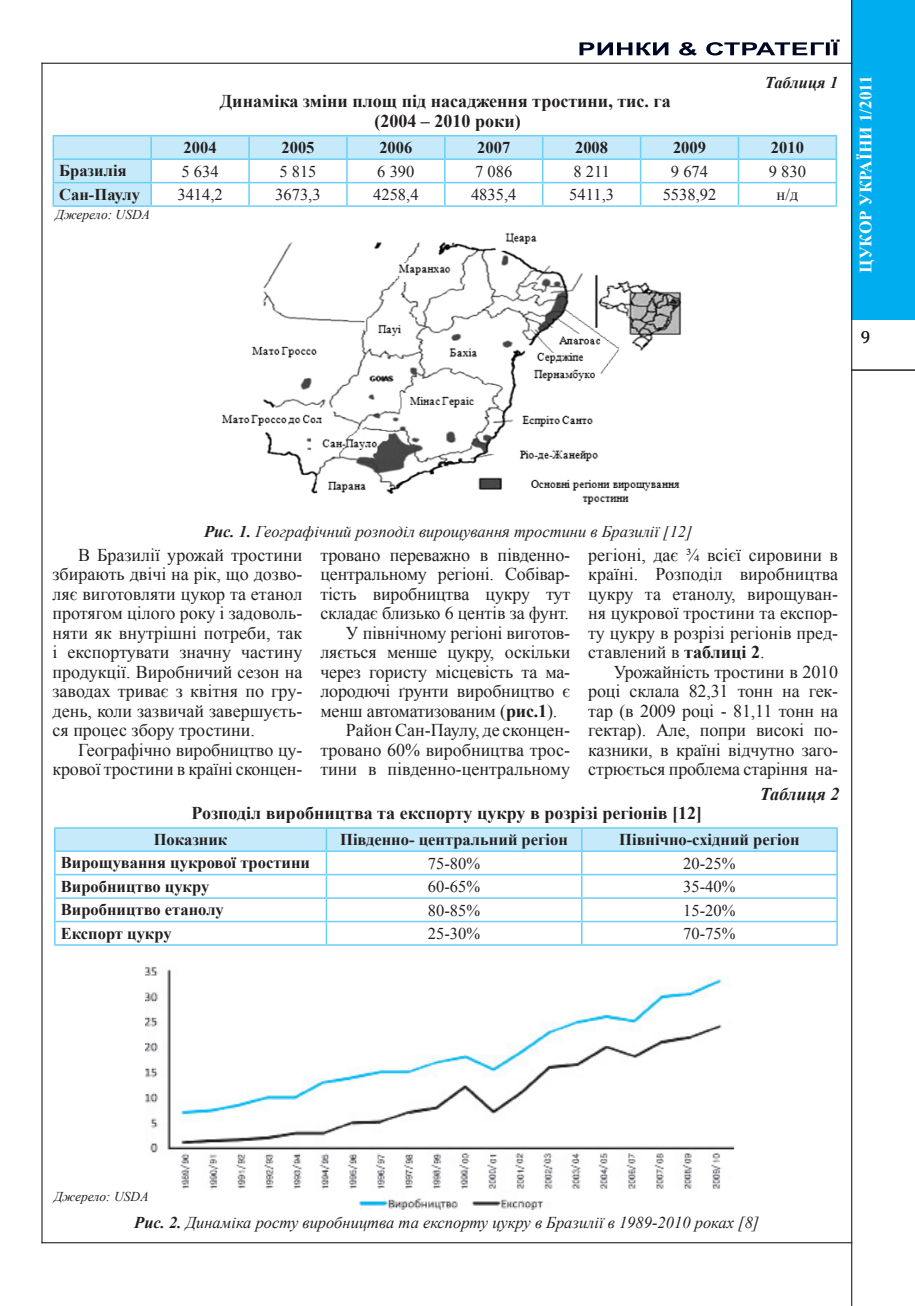
<style>
.page{position:relative;width:915px;height:1306px;background:#fff}
.page>*{position:absolute;margin:0;border:0;box-sizing:border-box;transform-origin:0 0}
.Текст{font:18px/19.5px "Times New Roman";letter-spacing:-.01em;color:#231f20;text-align:justify}
.Текст_таблица_назв{font:700 18px "Times New Roman";color:#231f20}
.Текст_таблица_назв-2{font:italic 700 18px "Times New Roman";color:#231f20}
.t1{font:700 17.25px "Times New Roman";color:#fff}
.t2{font:17.25px "Cambria";color:#231f20}
.Текст_в_таблице{font:700 16.5px "Times New Roman";color:#231f20}
.Рис{font:italic 16.5px "Times New Roman";color:#231f20}
.Текст_в_таблице-2{font:16.5px "Times New Roman";color:#231f20}
.Текст_в_таблице-3{font:italic 700 16.5px "Times New Roman";color:#231f20}
.Рис-2{font:italic 13.5px "Times New Roman";color:#231f20}
.s1{font-weight:700}
</style>
<div class="page">
<div style="left:850px;top:0;width:64px;height:319px;background:#00aeef"></div>
<hr style="left:850px;top:369px;width:64px;height:2px;background:#231f20">
<hr style="left:41px;top:63px;width:2px;height:1180px;background:#231f20">
<hr style="left:850px;top:0;width:2px;height:1305px;background:#231f20">
<hr style="left:41px;top:63px;width:811px;height:1px;background:#231f20">
<hr style="left:41px;top:1242px;width:811px;height:1px;background:#231f20">
<svg style="left:579px;top:40px;width:260px;height:16px"></svg>
<hr style="left:53px;top:135px;width:98px;height:1px;background:#6bcff6">
<hr style="left:151px;top:135px;width:98px;height:1px;background:#6bcff6">
<hr style="left:249px;top:135px;width:98px;height:1px;background:#6bcff6">
<hr style="left:347px;top:135px;width:97px;height:1px;background:#6bcff6">
<hr style="left:444px;top:135px;width:98px;height:1px;background:#6bcff6">
<hr style="left:542px;top:135px;width:98px;height:1px;background:#6bcff6">
<hr style="left:640px;top:135px;width:98px;height:1px;background:#6bcff6">
<hr style="left:738px;top:135px;width:98px;height:1px;background:#6bcff6">
<svg style="left:53px;top:136px;width:783px;height:69px"></svg>
<hr style="left:53px;top:205px;width:98px;height:2px;background:#6bcff6">
<hr style="left:151px;top:205px;width:98px;height:2px;background:#6bcff6">
<hr style="left:249px;top:205px;width:98px;height:2px;background:#6bcff6">
<hr style="left:347px;top:205px;width:97px;height:2px;background:#6bcff6">
<hr style="left:444px;top:205px;width:98px;height:2px;background:#6bcff6">
<hr style="left:542px;top:205px;width:98px;height:2px;background:#6bcff6">
<hr style="left:640px;top:205px;width:98px;height:2px;background:#6bcff6">
<hr style="left:738px;top:205px;width:98px;height:2px;background:#6bcff6">
<img style="left:222px;top:232px;width:460px;height:273px">
<hr style="left:54px;top:827px;width:272px;height:1px;background:#6bcff6">
<hr style="left:54px;top:828px;width:2px;height:22px;background:#6bcff6">
<hr style="left:326px;top:827px;width:255px;height:1px;background:#6bcff6">
<hr style="left:581px;top:827px;width:256px;height:1px;background:#6bcff6">
<hr style="left:54px;top:850px;width:272px;height:2px;background:#6bcff6">
<hr style="left:54px;top:852px;width:2px;height:21px;background:#6bcff6">
<hr style="left:54px;top:873px;width:272px;height:2px;background:#6bcff6">
<hr style="left:54px;top:875px;width:2px;height:22px;background:#6bcff6">
<hr style="left:54px;top:897px;width:272px;height:1px;background:#6bcff6">
<hr style="left:54px;top:898px;width:2px;height:22px;background:#6bcff6">
<hr style="left:54px;top:920px;width:272px;height:2px;background:#6bcff6">
<hr style="left:54px;top:922px;width:2px;height:22px;background:#6bcff6">
<svg style="left:55px;top:828px;width:782px;height:116px"></svg>
<hr style="left:54px;top:944px;width:272px;height:1px;background:#6bcff6">
<hr style="left:326px;top:944px;width:255px;height:1px;background:#6bcff6">
<hr style="left:581px;top:944px;width:256px;height:1px;background:#6bcff6">
<img style="left:145px;top:967px;width:587px;height:242px">
<p class="Текст_таблица_назв" style="left:220px;top:89px;width:452px">Динаміка зміни площ під насадження тростини, тис. га</p>
<p class="Текст_таблица_назв" style="left:374px;top:108px;width:148px">(2004 – 2010 роки)</p>
<p class="Текст_в_таблице-3" style="left:764px;top:71px;width:75px">Таблиця 1</p>
<p class="Текст_в_таблице" style="left:183px;top:136px;width:34px">2004</p>
<p class="Текст_в_таблице" style="left:281px;top:136px;width:34px">2005</p>
<p class="Текст_в_таблице" style="left:379px;top:136px;width:35px">2006</p>
<p class="Текст_в_таблице" style="left:477px;top:136px;width:34px">2007</p>
<p class="Текст_в_таблице" style="left:575px;top:136px;width:34px">2008</p>
<p class="Текст_в_таблице" style="left:672px;top:136px;width:34px">2009</p>
<p class="Текст_в_таблице" style="left:770px;top:136px;width:34px">2010</p>
<p class="Текст_в_таблице" style="left:59px;top:159px;width:69px">Бразилія</p>
<p class="Текст_в_таблице-2" style="left:181px;top:160px;width:39px">5 634</p>
<p class="Текст_в_таблице-2" style="left:279px;top:160px;width:39px">5 815</p>
<p class="Текст_в_таблице-2" style="left:377px;top:160px;width:39px">6 390</p>
<p class="Текст_в_таблице-2" style="left:475px;top:160px;width:39px">7 086</p>
<p class="Текст_в_таблице-2" style="left:573px;top:160px;width:38px">8 211</p>
<p class="Текст_в_таблице-2" style="left:670px;top:160px;width:39px">9 674</p>
<p class="Текст_в_таблице-2" style="left:768px;top:160px;width:39px">9 830</p>
<p class="Текст_в_таблице" style="left:59px;top:183px;width:82px">Сан-Паулу</p>
<p class="Текст_в_таблице-2" style="left:177px;top:183px;width:47px">3414,2</p>
<p class="Текст_в_таблице-2" style="left:275px;top:183px;width:47px">3673,3</p>
<p class="Текст_в_таблице-2" style="left:373px;top:183px;width:47px">4258,4</p>
<p class="Текст_в_таблице-2" style="left:471px;top:183px;width:47px">4835,4</p>
<p class="Текст_в_таблице-2" style="left:569px;top:183px;width:46px">5411,3</p>
<p class="Текст_в_таблице-2" style="left:662px;top:183px;width:55px">5538,92</p>
<p class="Текст_в_таблице-2" style="left:776px;top:183px;width:23px">н/д</p>
<p class="Рис-2" style="left:56px;top:205px;width:96px">Джерело: USDA</p>
<p class="t1" style="left:853px;top:272px;width:199px;rotate:-90deg">ЦУКОР УКРАЇНИ 1/2011</p>
<p class="t2" style="left:860px;top:327px;width:11px">9</p>
<p class="Рис" style="left:204px;top:520px;width:490px"><span class="s1">Рис. 1.</span> Географічний розподіл вирощування тростини в Бразилії [12]</p>
<p class="Текст" style="left:53px;top:544px;width:251px;text-indent:26px">В Бразилії урожай тростини збирають двічі на рік, що дозво&shy;ляє виготовляти цукор та етанол протягом цілого року і задоволь&shy;няти як внутрішні потреби, так і експортувати значну частину продукції. Виробничий сезон на заводах триває з квітня по гру&shy;день, коли зазвичай завершуєть&shy;ся процес збору тростини.</p>
<p class="Текст" style="left:53px;top:739px;width:251px;text-align:right">Географічно виробництво цу&shy;крової тростини в країні сконцен-</p>
<p class="Текст" style="left:320px;top:544px;width:251px">тровано переважно в південно-</p>
<p class="Текст" style="left:320px;top:564px;width:251px">центральному регіоні. Собівар-</p>
<p class="Текст" style="left:320px;top:583px;width:251px">тість виробництва цукру тут</p>
<p class="Текст" style="left:320px;top:603px;width:250px">складає близько 6 центів за фунт.</p>
<p class="Текст" style="left:346px;top:622px;width:226px">У північному регіоні виготов-</p>
<p class="Текст" style="left:320px;top:642px;width:251px">ляється менше цукру, оскільки</p>
<p class="Текст" style="left:320px;top:661px;width:251px">через гористу місцевість та ма-</p>
<p class="Текст" style="left:320px;top:681px;width:251px">лородючі ґрунти виробництво є</p>
<p class="Текст" style="left:320px;top:700px;width:238px">менш автоматизованим (<span class="s1">рис.1</span>).</p>
<p class="Текст" style="left:320px;top:720px;width:251px;text-indent:26px">Район Сан-Паулу, де сконцен&shy;тровано 60% виробництва трос&shy;тини в південно-центральному</p>
<p class="Текст" style="left:588px;top:544px;width:251px">регіоні, дає ¾ всієї сировини в країні. Розподіл виробництва цукру та етанолу, вирощуван&shy;ня цукрової тростини та експор&shy;ту цукру в розрізі регіонів пред&shy;ставлений в <span class="s1">таблиці 2</span>.</p>
<p class="Текст" style="left:588px;top:661px;width:251px;text-indent:26px">Урожайність тростини в 2010 році склала 82,31 тонн на гек&shy;тар (в 2009 році - 81,11 тонн на гектар). Але, попри високі по&shy;казники, в країні відчутно заго&shy;стрюється проблема старіння на-</p>
<p class="Текст_таблица_назв-2" style="left:759px;top:781px;width:81px">Таблиця 2</p>
<p class="Текст_таблица_назв" style="left:191px;top:800px;width:512px">Розподіл виробництва та експорту цукру в розрізі регіонів [12]</p>
<p class="Текст_в_таблице" style="left:154px;top:828px;width:75px">Показник</p>
<p class="Текст_в_таблице" style="left:340px;top:828px;width:229px">Південно- центральний регіон</p>
<p class="Текст_в_таблице" style="left:619px;top:828px;width:182px">Північно-східний регіон</p>
<p class="Текст_в_таблице" style="left:61px;top:851px;width:251px">Вирощування цукрової тростини</p>
<p class="Текст_в_таблице-2" style="left:428px;top:852px;width:54px">75-80%</p>
<p class="Текст_в_таблице-2" style="left:683px;top:852px;width:54px">20-25%</p>
<p class="Текст_в_таблице" style="left:61px;top:874px;width:150px">Виробництво цукру</p>
<p class="Текст_в_таблице-2" style="left:428px;top:875px;width:54px">60-65%</p>
<p class="Текст_в_таблице-2" style="left:683px;top:875px;width:54px">35-40%</p>
<p class="Текст_в_таблице" style="left:61px;top:898px;width:164px">Виробництво етанолу</p>
<p class="Текст_в_таблице-2" style="left:428px;top:898px;width:54px">80-85%</p>
<p class="Текст_в_таблице-2" style="left:683px;top:898px;width:54px">15-20%</p>
<p class="Текст_в_таблице" style="left:61px;top:921px;width:112px">Експорт цукру</p>
<p class="Текст_в_таблице-2" style="left:428px;top:922px;width:54px">25-30%</p>
<p class="Текст_в_таблице-2" style="left:683px;top:922px;width:54px">70-75%</p>
<p class="Рис-2" style="left:54px;top:1187px;width:96px">Джерело: USDA</p>
<p class="Рис" style="left:134px;top:1211px;width:626px"><span class="s1">Рис. 2.</span> Динаміка росту виробництва та експорту цукру в Бразилії в 1989-2010 роках [8]</p>
</div>
